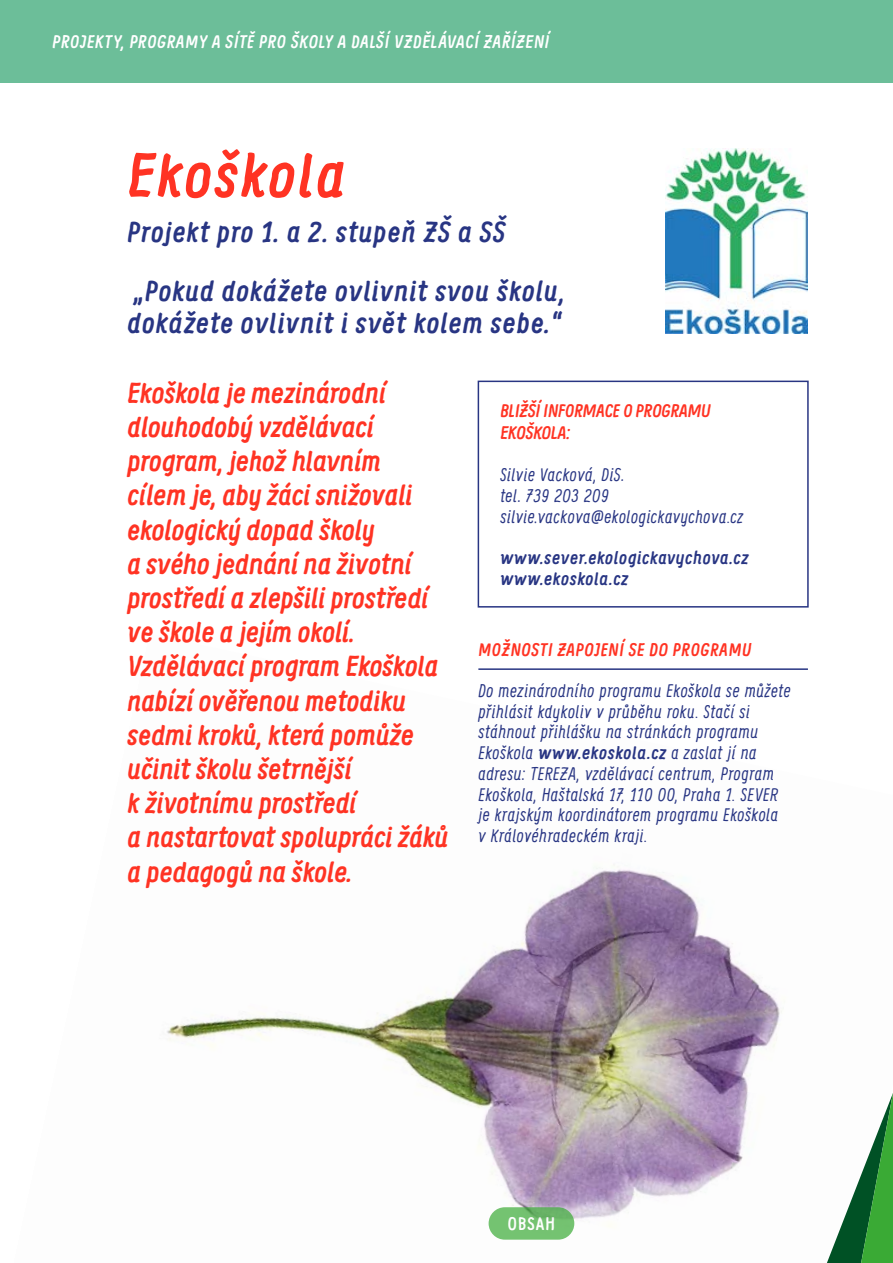
<style>
.page{position:relative;width:893px;height:1263px;background:#fff}
.page>*{position:absolute;margin:0;border:0;box-sizing:border-box;transform-origin:0 0}
.t1{font:italic 700 61.5px "Supernettcn";letter-spacing:.04em;color:#ff3323}
.t2{font:italic 700 28.5px/34.2px "Supernettcn";color:#ff3323}
.t3{font:italic 700 28.5px/58.3px "Supernettcn";letter-spacing:.04em;color:#283583}
.t4{font:italic 18px/20.7px "Supernettcn";letter-spacing:.04em;color:#283583}
.t5{font:italic 700 18px "Supernettcn";letter-spacing:.04em;color:#fff}
.t6{font:italic 700 18px/20.7px "Supernettcn";letter-spacing:.04em;color:#283583}
.t7{font:italic 700 18px/21.6px "Supernettcn";color:#ff3323}
.t8{font:italic 700 18px "Supernettcn";letter-spacing:.03em;color:#ff3323}
.t9{font:700 18px "Supernettcn";letter-spacing:.06em;color:#fff}
.s1{font-weight:700}
</style>
<div class="page">
<img style="left:167px;top:864px;width:615px;height:376px">
<hr style="left:478px;top:668px;width:330px;height:2px;background:#283583">
<img style="left:666px;top:149px;width:142px;height:184px">
<div style="left:478px;top:381px;width:331px;height:227px;border:2px solid #283583"></div>
<svg style="left:827px;top:1093px;width:66px;height:170px"></svg>
<svg style="left:489px;top:1207px;width:85px;height:33px;background:#73c070"></svg>
<div style="left:0;top:0;width:893px;height:82px;background:#6cbe99"></div>
<p class="t5" style="left:52px;top:30px;width:498px">PROJEKTY, PROGRAMY A SÍTĚ PRO ŠKOLY A DALŠÍ VZDĚLÁVACÍ ZAŘÍZENÍ</p>
<h1 class="t1" style="left:128px;top:134px;width:219px">Ekoškola</h1>
<h2 class="t3" style="left:128px;top:203px;width:439px">Projekt pro 1. a 2. stupeň ZŠ a SŠ „Pokud dokážete ovlivnit svou školu,</h2>
<h2 class="t3" style="left:128px;top:294px;width:435px">dokážete ovlivnit i svět kolem sebe.“</h2>
<p class="t2" style="left:128px;top:375px;width:322px">Ekoškola je mezinárodní dlouhodobý vzdělávací program, jehož hlavním<br>cílem je, aby žáci snižovali ekologický dopad školy<br>a svého jednání na životní prostředí a zlepšili prostředí ve škole a jejím okolí.<br>Vzdělávací program Ekoškola nabízí ověřenou metodiku sedmi kroků, která pomůže učinit školu šetrnější<br>k životnímu prostředí<br>a nastartovat spolupráci žáků a pedagogů na škole.</p>
<p class="t7" style="left:500px;top:400px;width:212px">BLIŽŠÍ INFORMACE O PROGRAMU<br>EKOŠKOLA:</p>
<p class="t4" style="left:500px;top:464px;width:245px">Silvie Vacková, DiS.<br>tel. 739 203 209 silvie.vackova@ekologickavychova.cz</p>
<p class="t6" style="left:500px;top:547px;width:249px">www.sever.ekologickavychova.cz www.ekoskola.cz</p>
<p class="t8" style="left:478px;top:637px;width:275px">MOŽNOSTI ZAPOJENÍ SE DO PROGRAMU</p>
<p class="t4" style="left:478px;top:680px;width:314px">Do mezinárodního programu Ekoškola se můžete přihlásit kdykoliv v průběhu roku. Stačí si stáhnout přihlášku na stránkách programu Ekoškola <span class="s1">www.ekoskola.cz</span> a zaslat jí na adresu: TEREZA, vzdělávací centrum, Program Ekoškola, Haštalská 17, 110 00, Praha 1. SEVER je krajským koordinátorem programu Ekoškola<br>v Královéhradeckém kraji.</p>
<p class="t9" style="left:508px;top:1212px;width:49px">OBSAH</p>
</div>
